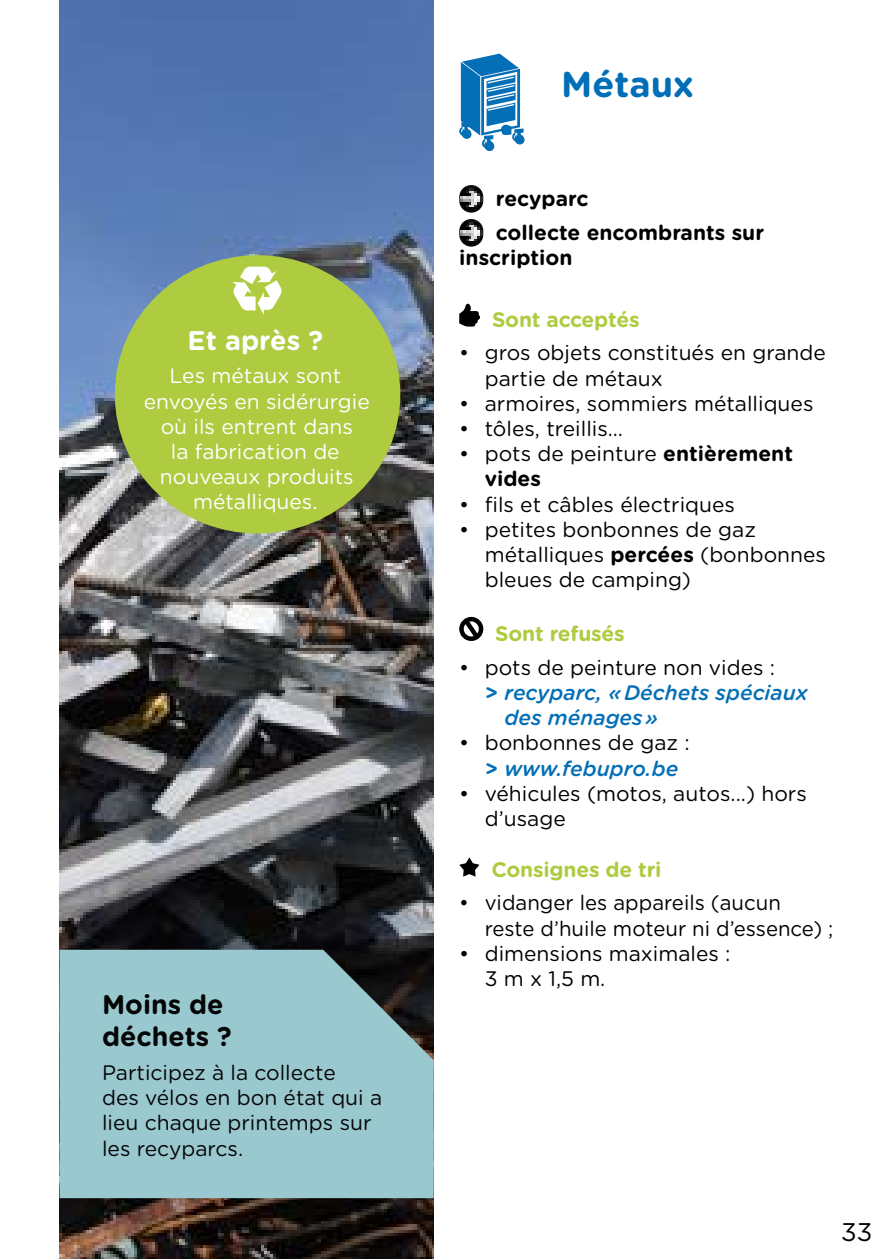
<style>
.page{position:relative;width:893px;height:1259px;background:#fff}
.page>*{position:absolute;margin:0;border:0;box-sizing:border-box;transform-origin:0 0}
.t1{font:700 36px "Gotham Rounded";color:#006fb7}
.t2{font:700 27px/32.4px "Gotham Rounded";color:#040506}
.t3{font:700 27px "Gotham Rounded";color:#fff}
.t4{font:25.5px "Gotham Rounded";color:#000}
.t5{font:21px/25.2px "Gotham Rounded";color:#000}
.t6{font:21px/25.2px "Gotham Rounded";color:#fff;text-align:center}
.t7{font:21px/25.2px "Gotham Rounded";color:#040506}
.t8{font:700 21px/33.9px "Gotham Rounded";color:#000}
.t9{font:700 21px "Gotham Rounded";letter-spacing:-.01em;color:#afcb40}
.t10{font:italic 500 21px "Gotham Rounded";color:#046fb7}
.s1{font-weight:400}
.s2{font-weight:700}
.s3{font-weight:700;font-style:normal}
.s4{font-weight:700;color:#046fb7}
.s5{font-weight:500;font-style:italic;color:#046fb7}
</style>
<div class="page">
<img style="left:60px;top:0;width:374px;height:1259px">
<img style="left:459px;top:185px;width:24px;height:28px;border-radius:12px">
<img style="left:459px;top:219px;width:24px;height:28px;border-radius:12px">
<svg style="left:459px;top:304px;width:21px;height:23px"></svg>
<div style="left:459px;top:617px;width:24px;height:24px;border:4px solid #000;border-radius:50%"></div>
<svg style="left:460px;top:616px;width:23px;height:25px"></svg>
<svg style="left:459px;top:857px;width:20px;height:19px"></svg>
<svg style="left:459px;top:54px;width:65px;height:97px"></svg>
<div style="left:462px;top:130px;width:9px;height:9px;background:#046fb7;border-radius:50%"></div>
<div style="left:115px;top:255px;width:285px;height:278px;background:#afcb40;border-radius:50%"></div>
<svg style="left:232px;top:267px;width:50px;height:48px"></svg>
<svg style="left:60px;top:949px;width:374px;height:249px;background:#8fbbc0"></svg>
<p class="t3" style="left:188px;top:320px;width:137px">Et après ?</p>
<p class="t6" style="left:144px;top:362px;width:228px">Les métaux sont envoyés en sidérurgie où ils entrent dans<br>la fabrication de nouveaux produits métalliques.</p>
<p class="t2" style="left:102px;top:987px;width:131px">Moins de déchets ?</p>
<p class="t7" style="left:102px;top:1059px;width:282px">Participez à la collecte<br>des vélos en bon état qui a lieu chaque printemps sur les recyparcs.</p>
<h1 class="t1" style="left:561px;top:58px;width:134px">Métaux</h1>
<p class="t8" style="left:496px;top:181px;width:270px">recyparc<br>collecte encombrants sur</p>
<p class="t8" style="left:459px;top:240px;width:115px">inscription</p>
<p class="t9" style="left:492px;top:304px;width:149px">Sont acceptés</p>
<p class="t5" style="left:485px;top:339px;width:343px;text-indent:-26px">• gros objets constitués en grande partie de métaux</p>
<p class="t5" style="left:459px;top:390px;width:356px">• armoires, sommiers métalliques</p>
<p class="t5" style="left:459px;top:415px;width:165px">• tôles, treillis…</p>
<p class="t8" style="left:485px;top:440px;width:310px;line-height:25.2px;text-indent:-26px"><span class="s1">• pots de peinture</span> entièrement vides</p>
<p class="t5" style="left:459px;top:490px;width:277px">• fils et câbles électriques</p>
<p class="t5" style="left:485px;top:516px;width:343px;text-indent:-26px">• petites bonbonnes de gaz métalliques <span class="s2">percées</span> (bonbonnes bleues de camping)</p>
<p class="t9" style="left:495px;top:618px;width:131px">Sont refusés</p>
<p class="t5" style="left:459px;top:654px;width:317px">• pots de peinture non vides :</p>
<p class="t10" style="left:485px;top:677px;width:325px"><span class="s3">&gt;</span> recyparc, « Déchets spéciaux</p>
<p class="t10" style="left:504px;top:702px;width:155px">des ménages »</p>
<p class="t5" style="left:485px;top:729px;width:207px;text-indent:-26px">• bonbonnes de gaz : <span class="s4">&gt;</span> <span class="s5">www.febupro.be</span></p>
<p class="t5" style="left:485px;top:780px;width:324px;text-indent:-26px">• véhicules (motos, autos...) hors d’usage</p>
<p class="t9" style="left:491px;top:854px;width:172px">Consignes de tri</p>
<p class="t5" style="left:485px;top:889px;width:350px;text-indent:-26px">• vidanger les appareils (aucun reste d’huile moteur ni d’essence) ;</p>
<p class="t5" style="left:485px;top:940px;width:247px;text-indent:-26px">• dimensions maximales :<br>3 m x 1,5 m.</p>
<p class="t4" style="left:841px;top:1214px;width:33px">33</p>
</div>
